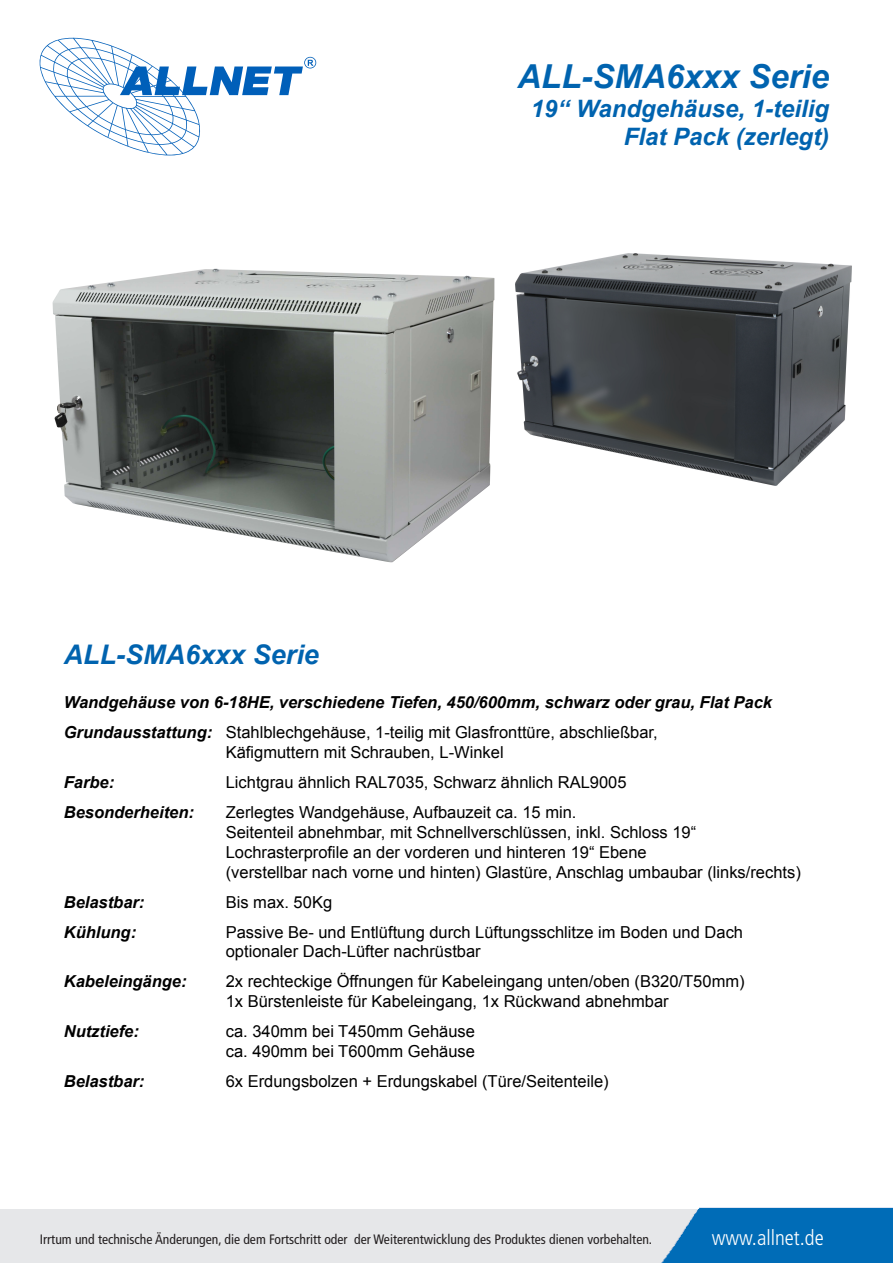
<style>
.page{position:relative;width:893px;height:1263px;background:#fff}
.page>*{position:absolute;margin:0;border:0;box-sizing:border-box;transform-origin:0 0}
.t1{font:italic 700 33px "Arial";color:#0063af}
.t2{font:italic 700 27px "Arial";color:#0063af}
.t3{font:italic 700 24px/28.8px "Arial";color:#0063af;text-align:right}
.t4{font:300 condensed 21.15px "Frutiger LT Std";color:#fff}
.t5{font:16.5px/19.8px "Arial";color:#000;text-align:center}
.t6{font:italic 700 16.5px "Arial";color:#000}
.t7{font:condensed 13.65px "Frutiger LT Std";color:#231f20}
.s1{font-weight:700;font-style:italic}
</style>
<div class="page">
<div style="left:0;top:1209px;width:893px;height:54px;background:#e6e7e9"></div>
<img style="left:661px;top:1207px;width:232px;height:56px">
<svg style="left:40px;top:38px;width:276px;height:117px"></svg>
<img style="left:625px;top:253px;width:227px;height:233px">
<img style="left:52px;top:253px;width:573px;height:310px">
<p class="t1" style="left:517px;top:55px;width:313px">ALL-SMA6xxx Serie</p>
<p class="t3" style="left:531px;top:95px;width:300px">19“ Wandgehäuse, 1-teilig<br>Flat Pack (zerlegt)</p>
<p class="t2" style="left:64px;top:637px;width:257px">ALL-SMA6xxx Serie</p>
<p class="t6" style="left:64px;top:692px;width:710px">Wandgehäuse von 6-18HE, verschiedene Tiefen, 450/600mm, schwarz oder grau, Flat Pack</p>
<p class="t5" style="left:64px;top:723px;width:595px"><span class="s1">Grundausstattung:</span> Stahlblechgehäuse, 1-teilig mit Glasfronttüre, abschließbar,<br>Käfigmuttern mit Schrauben, L-Winkel</p>
<p class="t6" style="left:64px;top:772px;width:52px">Farbe:</p>
<p class="t5" style="left:226px;top:773px;width:402px">Lichtgrau ähnlich RAL7035, Schwarz ähnlich RAL9005</p>
<p class="t6" style="left:64px;top:802px;width:132px">Besonderheiten:</p>
<p class="t5" style="left:226px;top:803px;width:577px;text-align:left">Zerlegtes Wandgehäuse, Aufbauzeit ca. 15 min.<br>Seitenteil abnehmbar, mit Schnellverschlüssen, inkl. Schloss 19“ Lochrasterprofile an der vorderen und hinteren 19“ Ebene<br>(verstellbar nach vorne und hinten) Glastüre, Anschlag umbaubar (links/rechts)</p>
<p class="t6" style="left:64px;top:891px;width:82px">Belastbar:</p>
<p class="t5" style="left:226px;top:892px;width:108px">Bis max. 50Kg</p>
<p class="t6" style="left:64px;top:921px;width:74px">Kühlung:</p>
<p class="t5" style="left:226px;top:922px;width:519px">Passive Be- und Entlüftung durch Lüftungsschlitze im Boden und Dach</p>
<p class="t5" style="left:226px;top:942px;width:256px">optionaler Dach-Lüfter nachrüstbar</p>
<p class="t6" style="left:64px;top:971px;width:124px">Kabeleingänge:</p>
<p class="t5" style="left:226px;top:972px;width:520px">2x rechteckige Öffnungen für Kabeleingang unten/oben (B320/T50mm)</p>
<p class="t5" style="left:226px;top:992px;width:444px">1x Bürstenleiste für Kabeleingang, 1x Rückwand abnehmbar</p>
<p class="t6" style="left:64px;top:1021px;width:77px">Nutztiefe:</p>
<p class="t5" style="left:226px;top:1022px;width:251px">ca. 340mm bei T450mm Gehäuse</p>
<p class="t5" style="left:226px;top:1041px;width:251px">ca. 490mm bei T600mm Gehäuse</p>
<p class="t6" style="left:64px;top:1070px;width:82px">Belastbar:</p>
<p class="t5" style="left:226px;top:1071px;width:384px">6x Erdungsbolzen + Erdungskabel (Türe/Seitenteile)</p>
<p class="t7" style="left:40px;top:1231px;width:614px">Irrtum und technische Änderungen, die dem Fortschritt oder der Weiterentwicklung des Produktes dienen vorbehalten.</p>
<p class="t4" style="left:712px;top:1226px;width:114px">www.allnet.de</p>
</div>
